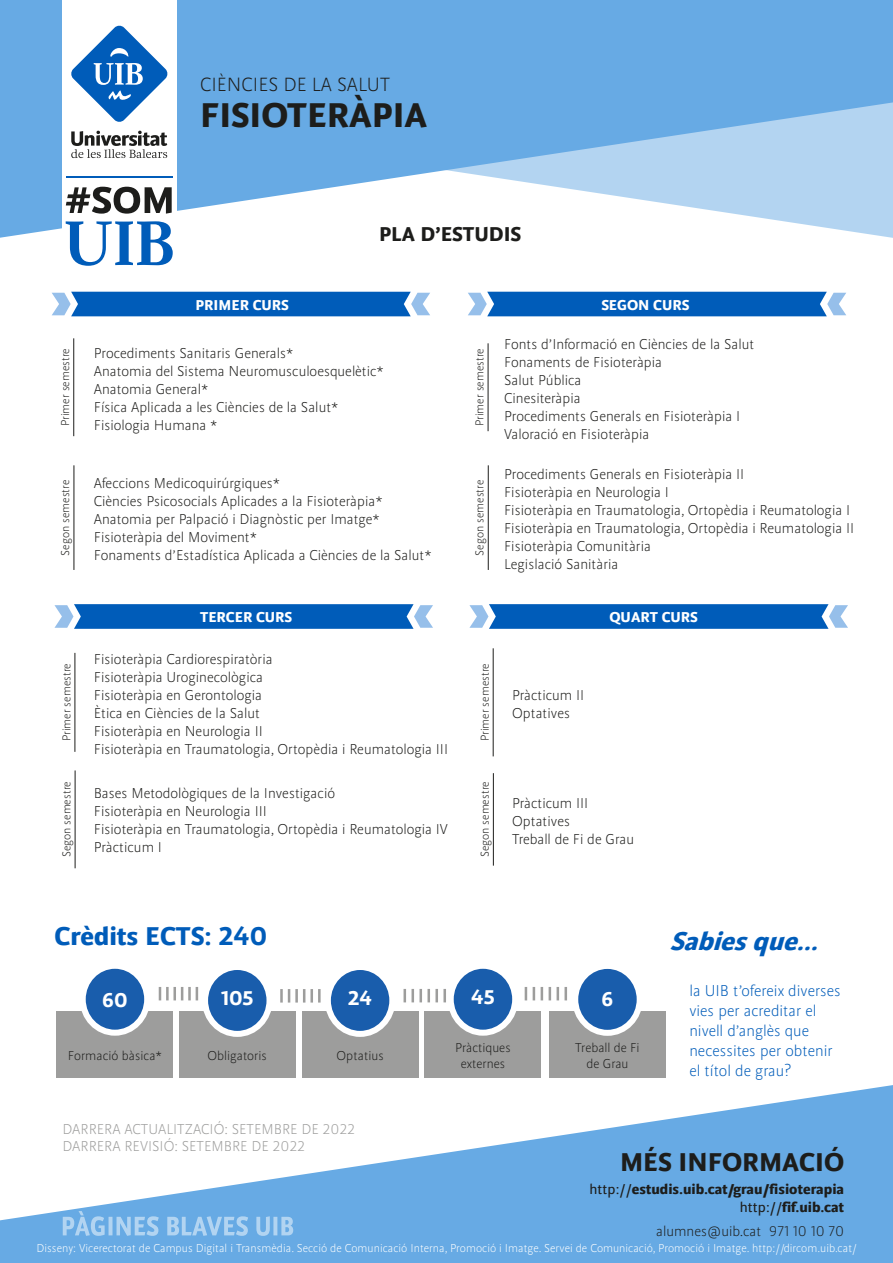
<style>
.page{position:relative;width:893px;height:1263px;background:#fff}
.page>*{position:absolute;margin:0;border:0;box-sizing:border-box;transform-origin:0 0}
.t1{font:700 36px "UI Bsans";color:#1d1d1b}
.t2{font:700 27px "UI Bsans";color:#005cb9}
.t3{font:700 27px "UI Bsans";color:#1d1d1b}
.t4{font:italic 700 27px "UI Bsans";color:#005cb9}
.t5{font:700 21px "UI Bsans";color:#1d1d1b}
.t6{font:700 21px "UI Bsans";color:#fff}
.t7{font:300 20.1px "UI Bsans";color:#1d1d1b}
.t8{font:300 16.5px/19.8px "UI Bsans";color:#005cb9}
.t9{font:300 15px/18px "UI Bsans";color:#1d1d1b}
.t10{font:300 15px/16.6px "UI Bsans";color:#9d9d9c}
.t11{font:700 15px/18px "UI Bsans";color:#1d1d1b;text-align:right}
.t12{font:700 15px "UI Bsans";color:#fff}
.t13{font:300 13.5px/16.2px "UI Bsans";color:#1d1d1b;text-align:center}
.t14{font:300 12px "UI Bsans";color:#fff}
.t15{font:300 12px "UI Bsans";color:#1d1d1b}
.s1{font-weight:400}
</style>
<div class="page">
<svg style="left:0;top:0;width:893px;height:238px;fill:#67aae4"></svg>
<div style="left:62px;top:0;width:115px;height:273px;background:#fff"></div>
<svg style="left:71px;top:25px;width:97px;height:97px"></svg>
<svg style="left:71px;top:131px;width:96px;height:27px"></svg>
<hr style="left:66px;top:176px;width:107px;height:2px;background:#005cb9">
<svg style="left:66px;top:187px;width:106px;height:27px"></svg>
<svg style="left:66px;top:221px;width:107px;height:45px"></svg>
<svg style="left:0;top:1085px;width:893px;height:178px;fill:#67aae4"></svg>
<svg style="left:63px;top:1211px;width:230px;height:25px;background:#83b9e8"></svg>
<svg style="left:159px;top:987px;width:39px;height:13px"></svg>
<div style="left:57px;top:1011px;width:116px;height:66px;background:#9d9d9c"></div>
<div style="left:83px;top:966px;width:64px;height:67px;background:#195dac;border-radius:50%"></div>
<div style="left:80px;top:963px;width:70px;height:73px;border:6px solid #fff;border-radius:50%"></div>
<div style="left:179px;top:1011px;width:117px;height:66px;background:#9d9d9c"></div>
<div style="left:205px;top:967px;width:65px;height:67px;background:#195dac;border-radius:50%"></div>
<div style="left:202px;top:964px;width:71px;height:73px;border:6px solid #fff;border-radius:50%"></div>
<div style="left:302px;top:1011px;width:116px;height:66px;background:#9d9d9c"></div>
<div style="left:328px;top:967px;width:64px;height:67px;background:#195dac;border-radius:50%"></div>
<div style="left:325px;top:964px;width:70px;height:73px;border:6px solid #fff;border-radius:50%"></div>
<div style="left:549px;top:1011px;width:117px;height:66px;background:#9d9d9c"></div>
<div style="left:575px;top:966px;width:65px;height:67px;background:#195dac;border-radius:50%"></div>
<div style="left:572px;top:963px;width:71px;height:73px;border:6px solid #fff;border-radius:50%"></div>
<svg style="left:280px;top:989px;width:41px;height:13px"></svg>
<svg style="left:525px;top:987px;width:2px;height:13px"></svg>
<svg style="left:533px;top:987px;width:2px;height:13px"></svg>
<svg style="left:541px;top:987px;width:2px;height:13px"></svg>
<svg style="left:549px;top:987px;width:2px;height:13px"></svg>
<svg style="left:557px;top:987px;width:10px;height:13px"></svg>
<svg style="left:52px;top:292px;width:378px;height:24px;background:#186bc0"></svg>
<svg style="left:468px;top:292px;width:378px;height:24px;background:#186bc0"></svg>
<svg style="left:54px;top:604px;width:379px;height:25px;background:#1c6ec1"></svg>
<svg style="left:469px;top:604px;width:379px;height:25px;background:#1c6ec1"></svg>
<hr style="left:73px;top:338px;width:1px;height:98px;background:#1d1d1b">
<hr style="left:74px;top:465px;width:1px;height:105px;background:#1d1d1b">
<hr style="left:488px;top:343px;width:1px;height:88px;background:#1d1d1b">
<hr style="left:488px;top:465px;width:1px;height:105px;background:#1d1d1b">
<hr style="left:75px;top:653px;width:1px;height:99px;background:#1d1d1b">
<hr style="left:75px;top:770px;width:1px;height:98px;background:#1d1d1b">
<div style="left:425px;top:1011px;width:116px;height:66px;background:#9d9d9c"></div>
<div style="left:451px;top:966px;width:64px;height:67px;background:#195dac;border-radius:50%"></div>
<div style="left:448px;top:963px;width:70px;height:73px;border:6px solid #fff;border-radius:50%"></div>
<svg style="left:404px;top:989px;width:2px;height:13px"></svg>
<svg style="left:412px;top:989px;width:34px;height:13px"></svg>
<hr style="left:493px;top:648px;width:1px;height:108px;background:#1d1d1b">
<hr style="left:493px;top:773px;width:1px;height:93px;background:#1d1d1b">
<h3 class="t7" style="left:200px;top:73px;width:191px">CIÈNCIES DE LA SALUT</h3>
<h1 class="t1" style="left:200px;top:94px;width:229px">FISIOTERÀPIA</h1>
<h3 class="t5" style="left:379px;top:222px;width:144px">PLA D’ESTUDIS</h3>
<p class="t15" style="left:59px;top:426px;width:79px;rotate:-90deg">Primer semestre</p>
<p class="t15" style="left:59px;top:556px;width:77px;rotate:-90deg">Segon semestre</p>
<p class="t15" style="left:60px;top:741px;width:79px;rotate:-90deg">Primer semestre</p>
<p class="t15" style="left:60px;top:857px;width:77px;rotate:-90deg">Segon semestre</p>
<p class="t12" style="left:196px;top:296px;width:95px">PRIMER CURS</p>
<p class="t12" style="left:601px;top:296px;width:90px">SEGON CURS</p>
<p class="t9" style="left:94px;top:344px;width:292px">Procediments Sanitaris Generals*<br>Anatomia del Sistema Neuromusculoesquelètic* Anatomia General*<br>Física Aplicada a les Ciències de la Salut* Fisiologia Humana *</p>
<p class="t9" style="left:94px;top:474px;width:339px">Afeccions Medicoquirúrgiques*<br>Ciències Psicosocials Aplicades a la Fisioteràpia* Anatomia per Palpació i Diagnòstic per Imatge* Fisioteràpia del Moviment*<br>Fonaments d’Estadística Aplicada a Ciències de la Salut*</p>
<p class="t15" style="left:473px;top:426px;width:79px;rotate:-90deg">Primer semestre</p>
<p class="t15" style="left:473px;top:556px;width:77px;rotate:-90deg">Segon semestre</p>
<p class="t9" style="left:504px;top:335px;width:252px">Fonts d’Informació en Ciències de la Salut<br>Fonaments de Fisioteràpia<br>Salut Pública<br>Cinesiteràpia<br>Procediments Generals en Fisioteràpia I<br>Valoració en Fisioteràpia</p>
<p class="t9" style="left:504px;top:465px;width:352px">Procediments Generals en Fisioteràpia II<br>Fisioteràpia en Neurologia I<br>Fisioteràpia en Traumatologia, Ortopèdia i Reumatologia I Fisioteràpia en Traumatologia, Ortopèdia i Reumatologia II Fisioteràpia Comunitària<br>Legislació Sanitària</p>
<p class="t12" style="left:200px;top:608px;width:94px">TERCER CURS</p>
<p class="t12" style="left:609px;top:608px;width:90px">QUART CURS</p>
<p class="t9" style="left:94px;top:650px;width:356px">Fisioteràpia Cardiorespiratòria<br>Fisioteràpia Uroginecològica<br>Fisioteràpia en Gerontologia<br>Ètica en Ciències de la Salut<br>Fisioteràpia en Neurologia II<br>Fisioteràpia en Traumatologia, Ortopèdia i Reumatologia III</p>
<p class="t9" style="left:94px;top:785px;width:356px">Bases Metodològiques de la Investigació<br>Fisioteràpia en Neurologia III<br>Fisioteràpia en Traumatologia, Ortopèdia i Reumatologia IV Pràcticum I</p>
<p class="t15" style="left:478px;top:741px;width:79px;rotate:-90deg">Primer semestre</p>
<p class="t15" style="left:478px;top:857px;width:77px;rotate:-90deg">Segon semestre</p>
<p class="t9" style="left:512px;top:686px;width:74px">Pràcticum II<br>Optatives</p>
<p class="t9" style="left:512px;top:794px;width:124px">Pràcticum III<br>Optatives<br>Treball de Fi de Grau</p>
<h2 class="t2" style="left:55px;top:920px;width:214px">Crèdits ECTS: 240</h2>
<h2 class="t4" style="left:670px;top:925px;width:159px">Sabiesque...</h2>
<h3 class="t6" style="left:471px;top:985px;width:25px">45</h3>
<p class="t13" style="left:455px;top:1040px;width:57px">Pràctiques externes</p>
<h3 class="t6" style="left:102px;top:988px;width:27px">60</h3>
<h3 class="t6" style="left:221px;top:986px;width:34px">105</h3>
<h3 class="t6" style="left:348px;top:986px;width:26px">24</h3>
<h3 class="t6" style="left:601px;top:987px;width:13px">6</h3>
<p class="t13" style="left:68px;top:1048px;width:96px">Formació bàsica*</p>
<p class="t13" style="left:208px;top:1048px;width:61px">Obligatoris</p>
<p class="t13" style="left:336px;top:1048px;width:49px">Optatius</p>
<p class="t13" style="left:575px;top:1040px;width:66px">Treball de Fi de Grau</p>
<p class="t8" style="left:689px;top:981px;width:153px">la UIB t’ofereix diverses vies per acreditar el nivell d’anglès que necessites per obtenir el títol de grau?</p>
<p class="t10" style="left:63px;top:1121px;width:294px">DARRERA ACTUALITZACIÓ: SETEMBRE DE 2022<br>DARRERA REVISIÓ: SETEMBRE DE 2022</p>
<h2 class="t3" style="left:620px;top:1145px;width:226px">MÉS INFORMACIÓ</h2>
<p class="t11" style="left:590px;top:1180px;width:256px"><span class="s1">http://</span>estudis.uib.cat/grau/fisioterapia <span class="s1">http://</span>fif.uib.cat</p>
<p class="t9" style="left:656px;top:1222px;width:190px">alumnes@uib.cat 971 10 10 70</p>
<p class="t14" style="left:36px;top:1241px;width:822px">Disseny: Vicerectorat de Campus Digital i Transmèdia. Secció de Comunicació Interna, Promoció i Imatge. Servei de Comunicació, Promoció i Imatge. http://dircom.uib.cat/</p>
</div>
